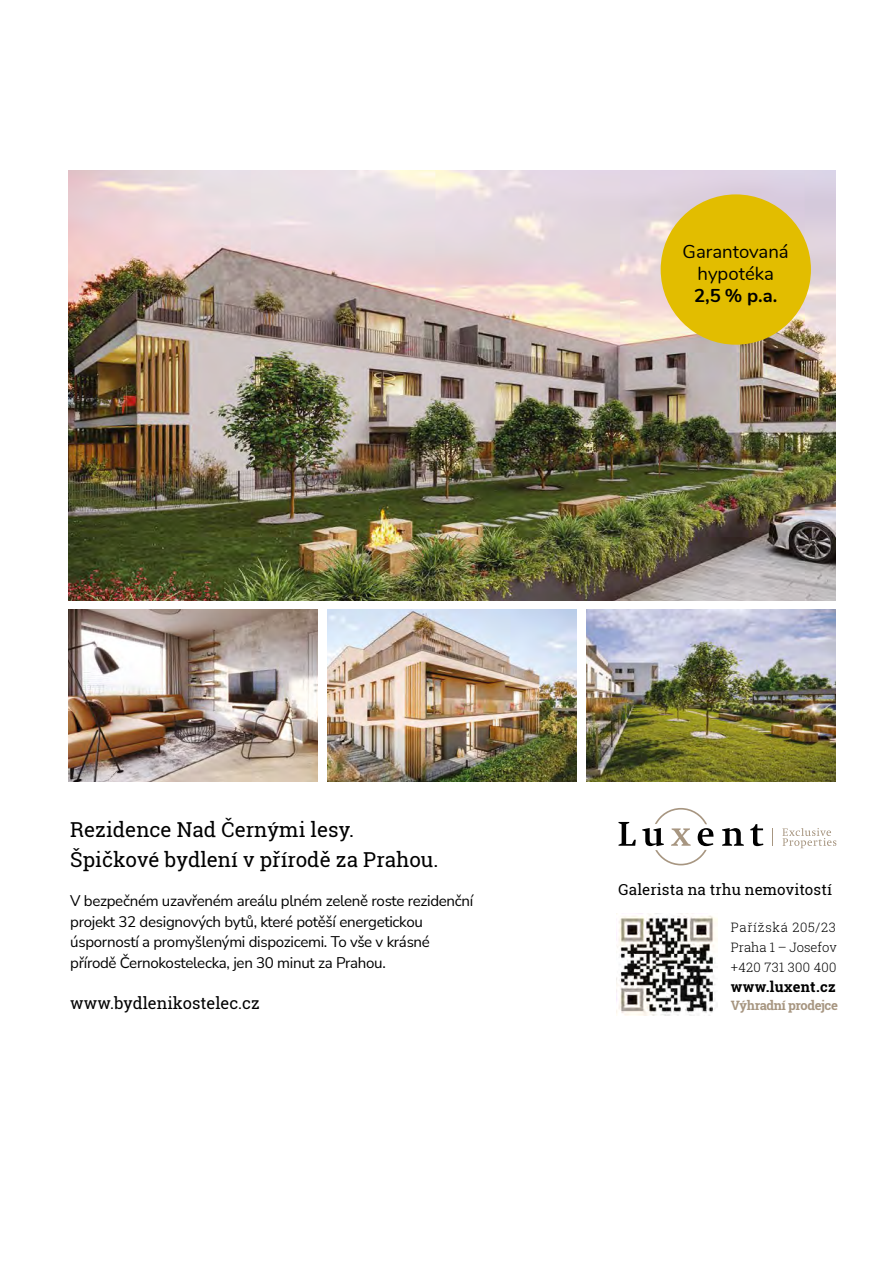
<style>
.page{position:relative;width:893px;height:1263px;background:#fff}
.page>*{position:absolute;margin:0;border:0;box-sizing:border-box;transform-origin:0 0}
.t1{font:20.55px/30.2px "Roboto Slab";color:#000}
.t2{font:18.6px/22.2px "Nunito";color:#000;text-align:center}
.t3{font:700 18.6px "Nunito";color:#000}
.t4{font:16.5px "Roboto Slab";color:#000}
.t5{font:15.15px/20.5px "Nunito Sans";letter-spacing:-.02em;color:#000}
.t6{font:15.15px "Roboto Slab";letter-spacing:.005em;color:#000}
.t7{font:700 14.55px "Roboto Slab";letter-spacing:.02em;color:#000}
.t8{font:300 13.05px/20.1px "Roboto Slab";letter-spacing:.02em;color:#000;text-align:justify}
.t9{font:700 12.9px "Roboto Slab";letter-spacing:-.03em;color:#a79681}
</style>
<div class="page">
<img style="left:616px;top:913px;width:102px;height:102px">
<svg style="left:618px;top:822px;width:18px;height:24px"></svg>
<svg style="left:642px;top:808px;width:71px;height:57px"></svg>
<svg style="left:722px;top:828px;width:22px;height:18px"></svg>
<svg style="left:750px;top:824px;width:13px;height:22px"></svg>
<svg style="left:772px;top:828px;width:1px;height:18px"></svg>
<svg style="left:782px;top:828px;width:54px;height:20px"></svg>
<img style="left:69px;top:170px;width:767px;height:430px">
<img style="left:587px;top:610px;width:249px;height:171px">
<img style="left:69px;top:610px;width:249px;height:171px">
<img style="left:328px;top:610px;width:249px;height:171px">
<div style="left:661px;top:194px;width:150px;height:151px;background:#e2bd00;border-radius:50%"></div>
<p class="t2" style="left:683px;top:239px;width:108px">Garantovaná hypotéka</p>
<p class="t3" style="left:694px;top:282px;width:85px">2,5 % p.a.</p>
<h1 class="t1" style="left:70px;top:814px;width:370px">Rezidence Nad Černými lesy.<br>Špičkové bydlení v přírodě za Prahou.</h1>
<p class="t5" style="left:70px;top:890px;width:405px">V bezpečném uzavřeném areálu plném zeleně roste rezidenční projekt 32 designových bytů, které potěší energetickou úsporností a promyšlenými dispozicemi. To vše v krásné přírodě Černokostelecka, jen 30 minut za Prahou.</p>
<p class="t4" style="left:70px;top:992px;width:191px">www.bydlenikostelec.cz</p>
<p class="t6" style="left:618px;top:879px;width:215px">Galerista na trhu nemovitostí</p>
<p class="t8" style="left:731px;top:917px;width:107px">Pařížská 205/23<br>Praha 1 – Josefov +420 731 300 400</p>
<p class="t7" style="left:731px;top:977px;width:106px">www.luxent.cz</p>
<p class="t9" style="left:731px;top:996px;width:109px">Výhradní prodejce</p>
</div>
